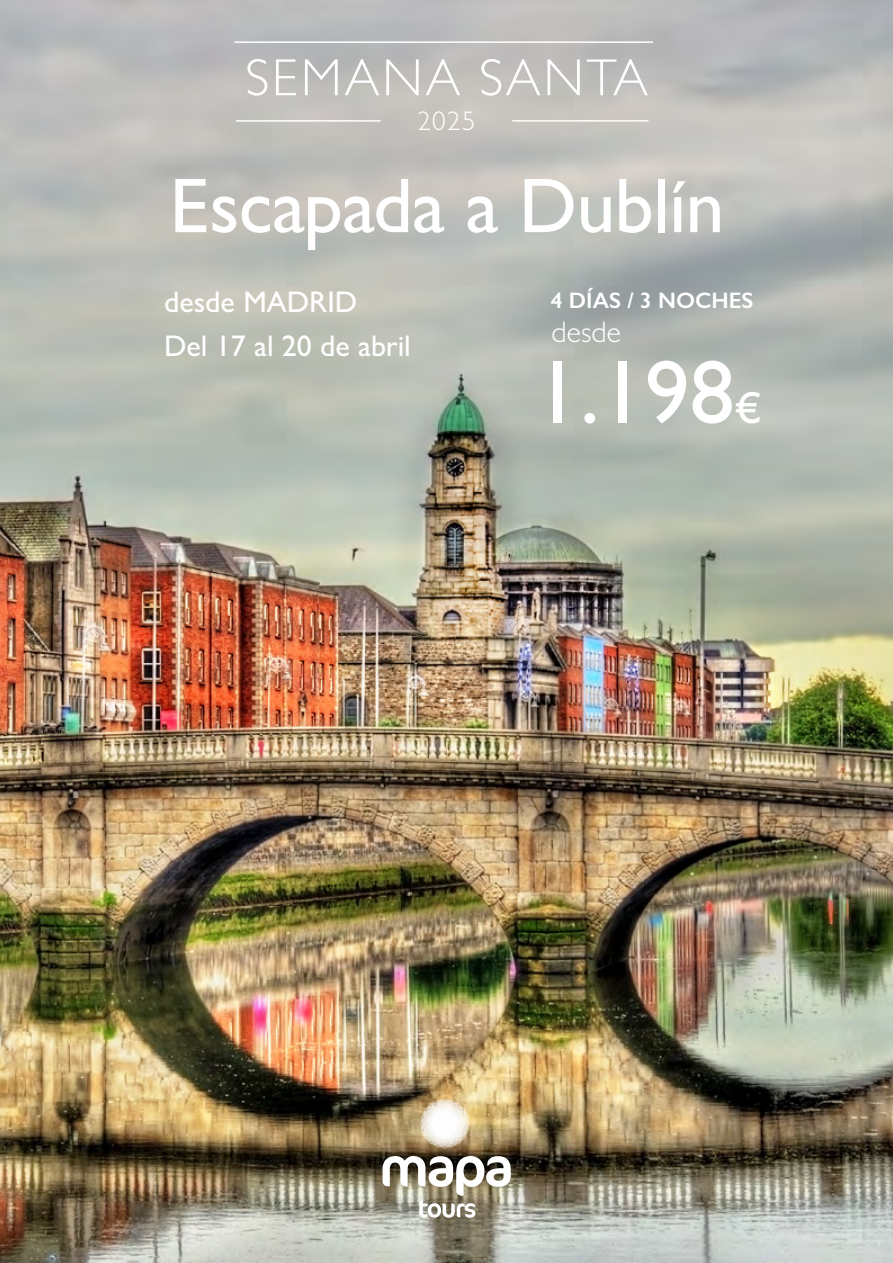
<style>
.page{position:relative;width:893px;height:1263px;background:#fff}
.page>*{position:absolute;margin:0;border:0;box-sizing:border-box;transform-origin:0 0}
.t1{font:500 90px "Gill Sans";color:#fff}
.t2{font:500 78px "Gill Sans";letter-spacing:-.01em;color:#fff}
.t3{font:300 52.5px "Gill Sans";letter-spacing:.05em;color:#fff}
.t4{font:500 30px/44.5px "Gill Sans";color:#fff}
.t5{font:300 30px "Gill Sans";color:#fff}
.t6{font:300 27px "Gill Sans";color:#fff}
.t7{font:600 22.5px "Gill Sans";color:#fff}
.s1{font-size:45px}
</style>
<div class="page">
<img style="left:0;top:0;width:893px;height:1263px">
<svg style="left:421px;top:1100px;width:48px;height:47px"></svg>
<svg style="left:382px;top:1156px;width:129px;height:62px"></svg>
<hr style="left:236px;top:120px;width:145px;height:2px;background:#fff">
<hr style="left:512px;top:120px;width:136px;height:2px;background:#fff">
<hr style="left:234px;top:41px;width:419px;height:2px;background:#fff">
<h3 class="t3" style="left:245px;top:46px;width:405px">SEMANA SANTA</h3>
<p class="t6" style="left:417px;top:104px;width:60px">2025</p>
<h2 class="t2" style="left:170px;top:160px;width:556px">Escapada a Dublín</h2>
<p class="t4" style="left:164px;top:279px;width:248px">desde MADRID<br>Del 17 al 20 de abril</p>
<p class="t7" style="left:551px;top:287px;width:204px">4 DÍAS / 3 NOCHES</p>
<p class="t5" style="left:552px;top:314px;width:71px">desde</p>
<h1 class="t1" style="left:535px;top:339px;width:229px">1.198<span class="s1">€</span></h1>
</div>
